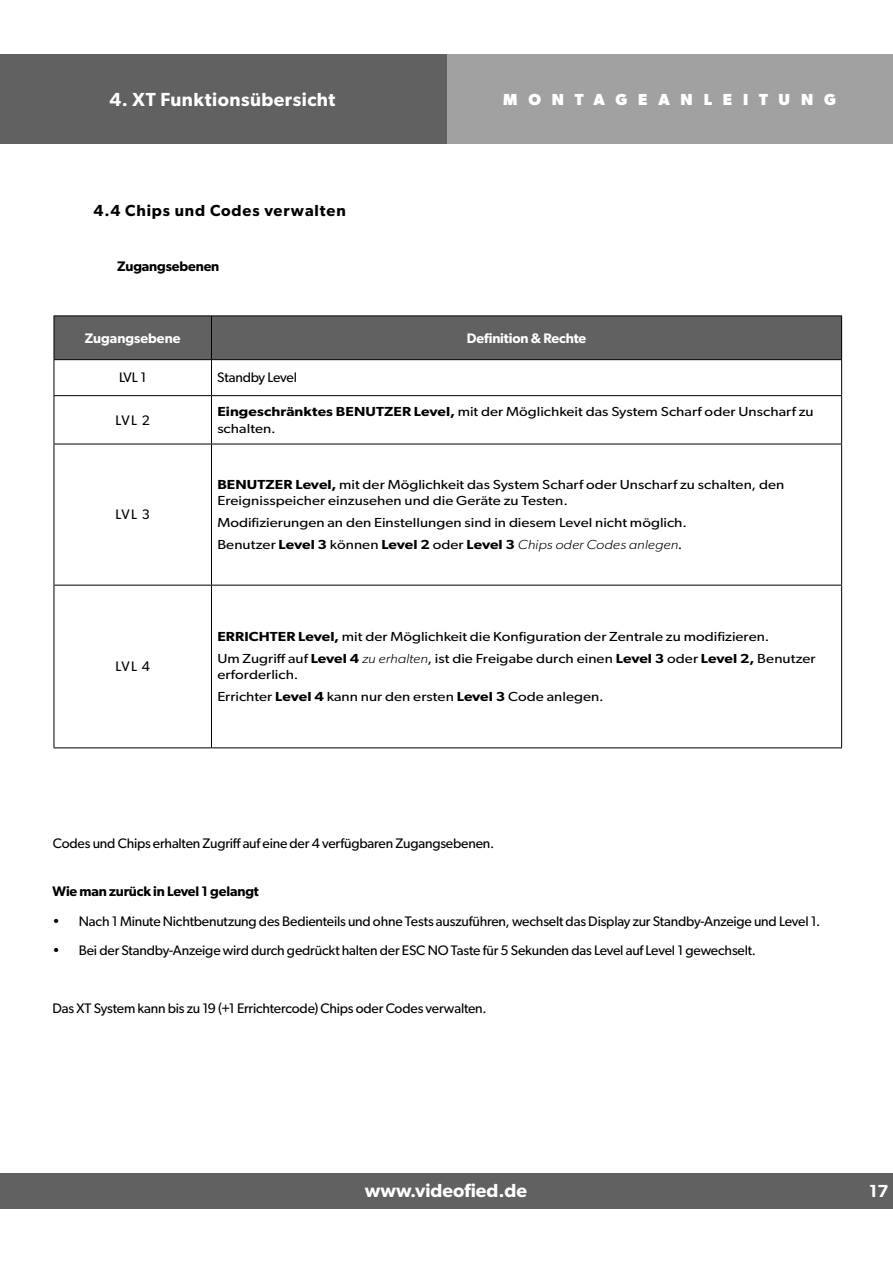
<style>
.page{position:relative;width:893px;height:1263px;background:#fff}
.page>*{position:absolute;margin:0;border:0;box-sizing:border-box;transform-origin:0 0}
.t1{font:600 18.9px "Gibson";letter-spacing:.025em;color:#fff}
.t2{font:600 18.9px "Gibson";color:#fff}
.t3{font:600 17.55px "Gibson";color:#fff}
.t4{font:600 16.05px "Gibson";letter-spacing:.05em;color:#000}
.t5{font:700 16.05px "Gibson";letter-spacing:.675em;color:#fff}
.t6{font:13.8px "Gibson";letter-spacing:-.015em;color:#000}
.t7{font:600 13.8px "Gibson";letter-spacing:-.01em;color:#000}
.t8{font:600 13.8px "Gibson";letter-spacing:-.005em;color:#fff}
.t9{font:13.2px/21.9px "Gibson";letter-spacing:.005em;color:#000;scale:1.15 1}
.s1{font-weight:600}
.s2{font-weight:300;font-style:italic}
</style>
<div class="page">
<div style="left:0;top:1174px;width:893px;height:35px;background:#616161"></div>
<div style="left:0;top:54px;width:447px;height:89px;background:#616161"></div>
<div style="left:448px;top:54px;width:445px;height:89px;background:#a1a1a1"></div>
<div style="left:54px;top:316px;width:787px;height:44px;background:#616161"></div>
<svg style="left:55px;top:360px;width:786px;height:388px"></svg>
<hr style="left:54px;top:444px;width:157px;height:1px;background:#000">
<hr style="left:54px;top:585px;width:157px;height:1px;background:#000">
<hr style="left:54px;top:748px;width:157px;height:1px;background:#000">
<hr style="left:54px;top:316px;width:157px;height:1px;background:#000">
<hr style="left:54px;top:316px;width:1px;height:43px;background:#000">
<hr style="left:54px;top:359px;width:157px;height:1px;background:#000">
<hr style="left:54px;top:360px;width:1px;height:35px;background:#000">
<hr style="left:54px;top:395px;width:157px;height:1px;background:#000">
<hr style="left:211px;top:316px;width:631px;height:1px;background:#000">
<hr style="left:211px;top:316px;width:1px;height:43px;background:#000">
<hr style="left:841px;top:316px;width:1px;height:43px;background:#000">
<hr style="left:211px;top:359px;width:631px;height:1px;background:#000">
<hr style="left:211px;top:360px;width:1px;height:35px;background:#000">
<hr style="left:841px;top:360px;width:1px;height:35px;background:#000">
<hr style="left:211px;top:395px;width:631px;height:1px;background:#000">
<hr style="left:211px;top:396px;width:1px;height:48px;background:#000">
<hr style="left:211px;top:444px;width:631px;height:1px;background:#000">
<hr style="left:211px;top:444px;width:1px;height:141px;background:#000">
<hr style="left:211px;top:585px;width:631px;height:1px;background:#000">
<hr style="left:211px;top:586px;width:1px;height:162px;background:#000">
<hr style="left:211px;top:748px;width:631px;height:1px;background:#000">
<hr style="left:841px;top:396px;width:1px;height:48px;background:#000">
<hr style="left:841px;top:444px;width:1px;height:141px;background:#000">
<hr style="left:841px;top:586px;width:1px;height:162px;background:#000">
<hr style="left:54px;top:396px;width:1px;height:48px;background:#000">
<hr style="left:54px;top:444px;width:1px;height:141px;background:#000">
<hr style="left:54px;top:586px;width:1px;height:162px;background:#000">
<h1 class="t1" style="left:109px;top:93px;width:227px">4. XT Funktionsübersicht</h1>
<p class="t4" style="left:94px;top:205px;width:254px">4.4 Chips und Codes verwalten</p>
<p class="t7" style="left:117px;top:262px;width:104px">Zugangsebenen</p>
<p class="t5" style="left:503px;top:94px;width:334px">MONTAGEANLEITUNG</p>
<p class="t8" style="left:85px;top:333px;width:97px">Zugangsebene</p>
<p class="t8" style="left:467px;top:333px;width:121px">Definition &amp; Rechte</p>
<p class="t6" style="left:119px;top:373px;width:29px">LVL 1</p>
<p class="t6" style="left:217px;top:373px;width:81px">Standby Level</p>
<p class="t6" style="left:115px;top:415px;width:36px">LVL 2</p>
<p class="t9" style="left:217px;top:404px;width:520px;line-height:17.5px"><span class="s1">Eingeschränktes BENUTZER Level,</span> mit der Möglichkeit das System Scharf oder Unscharf zu schalten.</p>
<p class="t6" style="left:115px;top:510px;width:36px">LVL 3</p>
<p class="t6" style="left:115px;top:662px;width:36px">LVL 4</p>
<p class="t9" style="left:217px;top:478px;width:494px;line-height:16px"><span class="s1">BENUTZER Level,</span> mit der Möglichkeit das System Scharf oder Unscharf zu schalten, den<br>Ereignisspeicher einzusehen und die Geräte zu Testen.</p>
<p class="t9" style="left:217px;top:513px;width:410px">Modifizierungen an den Einstellungen sind in diesem Level nicht möglich.<br>Benutzer <span class="s1">Level 3</span> können <span class="s1">Level 2</span> oder <span class="s1">Level 3</span> <span class="s2">Chips oder Codes anlegen</span>.</p>
<p class="t9" style="left:217px;top:627px;width:522px"><span class="s1">ERRICHTER Level,</span> mit der Möglichkeit die Konfiguration der Zentrale zu modifizieren.<br>Um Zugriff auf <span class="s1">Level 4</span> <span class="s2">zu erhalten</span>, ist die Freigabe durch einen <span class="s1">Level 3</span> oder <span class="s1">Level 2,</span> Benutzer</p>
<p class="t9" style="left:217px;top:665px;width:338px">erforderlich.<br>Errichter <span class="s1">Level 4</span> kann nur den ersten <span class="s1">Level 3</span> Code anlegen.</p>
<p class="t6" style="left:53px;top:839px;width:443px">Codes und Chips erhalten Zugriff auf eine der 4 verfügbaren Zugangsebenen.</p>
<p class="t7" style="left:53px;top:887px;width:208px">Wie man zurück in Level 1 gelangt</p>
<p class="t6" style="left:53px;top:916px;width:769px">• Nach 1 Minute Nichtbenutzung des Bedienteils und ohne Tests auszuführen, wechselt das Display zur Standby-Anzeige und Level 1.</p>
<p class="t6" style="left:53px;top:945px;width:705px">• Bei der Standby-Anzeige wird durch gedrückt halten der ESC NO Taste für 5 Sekunden das Level auf Level 1 gewechselt.</p>
<p class="t6" style="left:53px;top:1004px;width:436px">Das XT System kann bis zu 19 (+1 Errichtercode) Chips oder Codes verwalten.</p>
<h1 class="t2" style="left:365px;top:1184px;width:164px">www.videofied.de</h1>
<h2 class="t3" style="left:869px;top:1185px;width:21px">17</h2>
</div>
